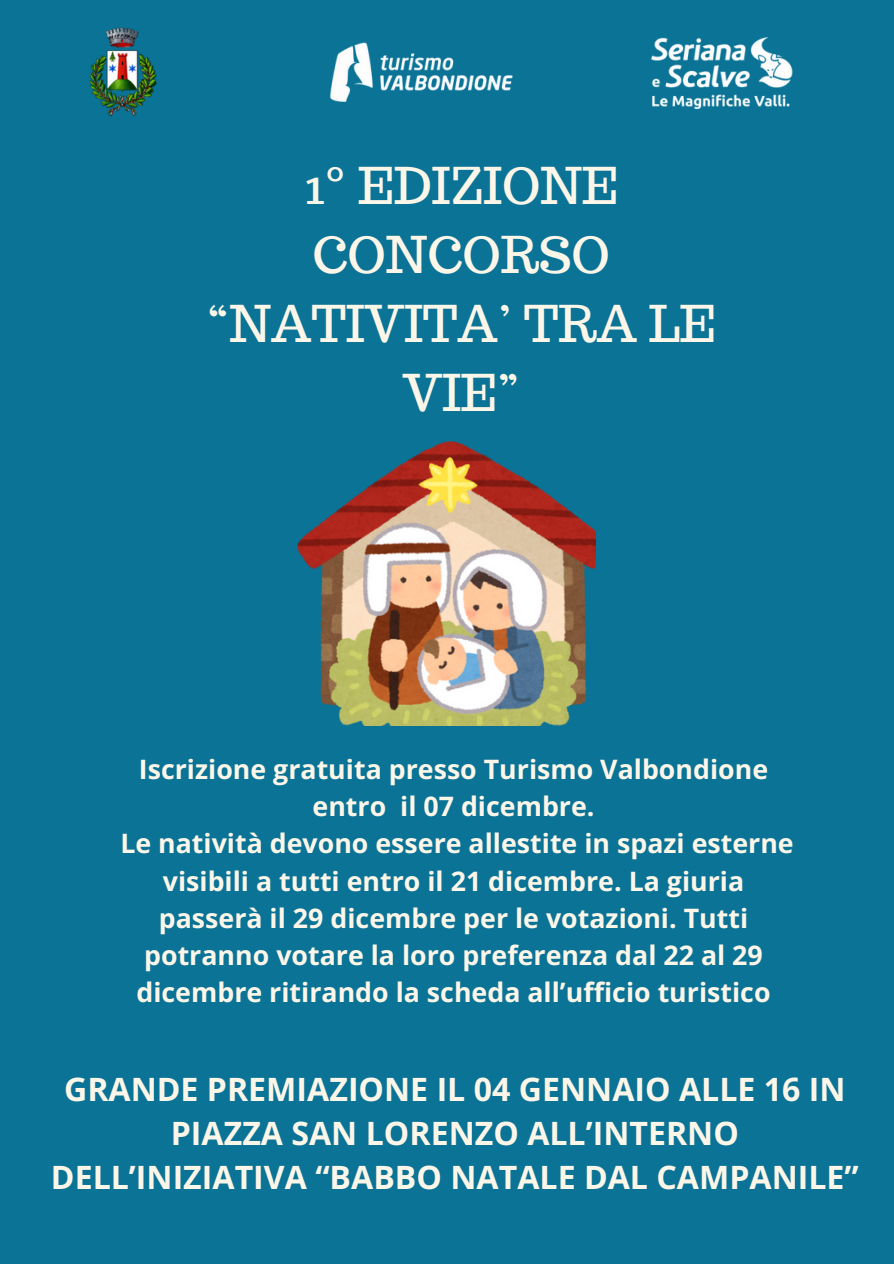
<style>
.page{position:relative;width:894px;height:1264px;background:#fff}
.page>*{position:absolute;margin:0;border:0;box-sizing:border-box;transform-origin:0 0}
.t1{font:49.5px/69px "Trocchi";color:#fcf6e9;text-align:center}
.t2{font:700 32.1px/43.8px "Open Sans";color:#fcf6e9;text-align:center}
.t3{font:700 26.7px/37.2px "Open Sans";color:#fcf6e9;text-align:center}
</style>
<div class="page">
<div style="left:0;top:0;width:893px;height:1263px;background:#0a7396"></div>
<img style="left:298px;top:442px;width:297px;height:283px">
<img style="left:330px;top:43px;width:183px;height:58px">
<img style="left:651px;top:37px;width:142px;height:73px">
<img style="left:89px;top:27px;width:68px;height:89px">
<p class="t1" style="left:206px;top:151px;width:510px">1° EDIZIONE<br>CONCORSO “NATIVITA’ TRA LE<br>VIE”</p>
<p class="t3" style="left:139px;top:750px;width:630px">Iscrizione gratuita presso Turismo Valbondione entro il 07 dicembre.</p>
<p class="t3" style="left:120px;top:824px;width:674px">Le natività devono essere allestite in spazi esterne visibili a tutti entro il 21 dicembre. La giuria passerà il 29 dicembre per le votazioni. Tutti potranno votare la loro preferenza dal 22 al 29 dicembre ritirando la scheda all’ufficio turistico</p>
<h2 class="t2" style="left:51px;top:1066px;width:809px">GRANDE PREMIAZIONE IL 04 GENNAIO ALLE 16 IN<br>PIAZZA SAN LORENZO ALL’INTERNO<br>DELL’INIZIATIVA “BABBO NATALE DAL CAMPANILE”</h2>
</div>
